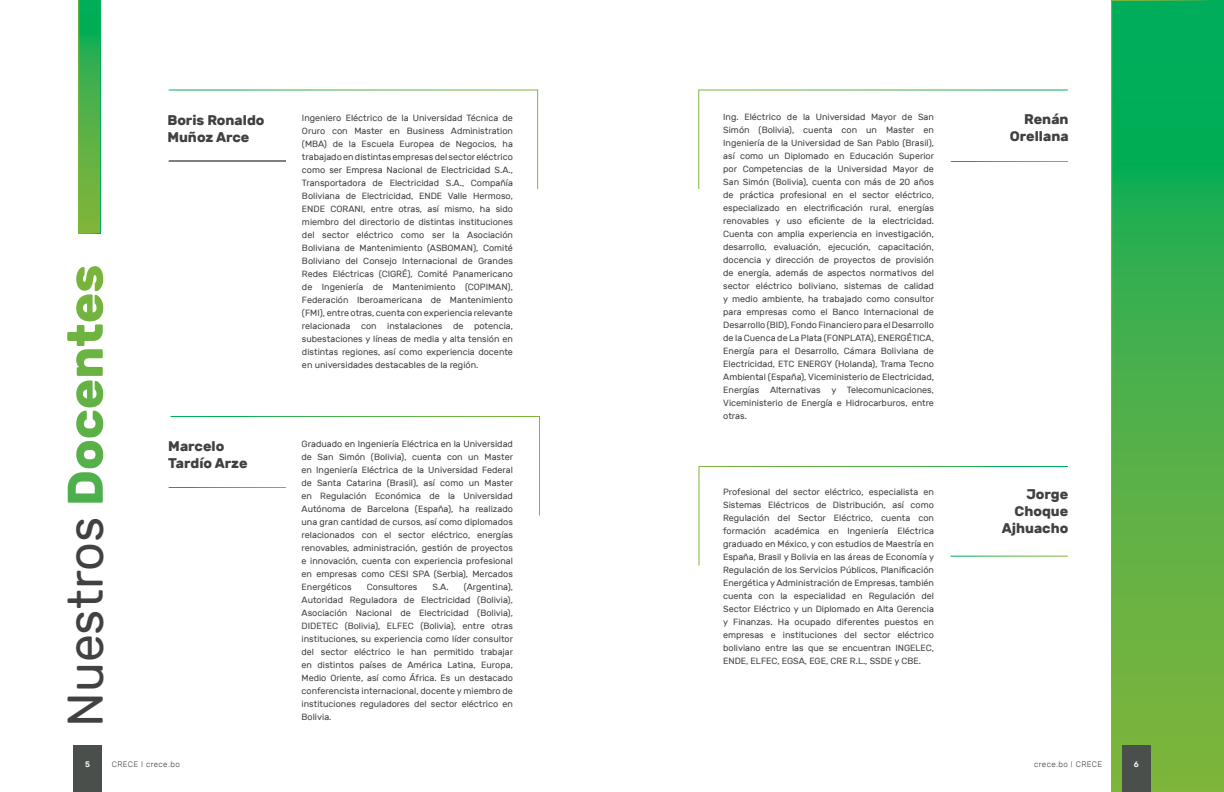
<style>
.page{position:relative;width:1224px;height:792px;background:#fff}
.page>*{position:absolute;margin:0;border:0;box-sizing:border-box;transform-origin:0 0}
.t1{font:50px "Rubik";color:#414042}
.t2{font:700 14px/16.8px "Rubik";color:#414042}
.t3{font:9px/13px "Rubik";color:#414042;text-align:justify}
.t4{font:300 8px "Rubik";letter-spacing:.05em;color:#414042}
.t5{font:500 8px "Rubik";color:#fff}
.s1{font-weight:700;color:#fff}
</style>
<div class="page">
<svg style="left:78px;top:0;width:23px;height:234px;background:#48b049"></svg>
<svg style="left:1111px;top:0;width:113px;height:792px;background:#42b04a"></svg>
<svg style="left:168px;top:89px;width:371px;height:100px"></svg>
<svg style="left:170px;top:416px;width:370px;height:100px"></svg>
<hr style="left:169px;top:160px;width:117px;height:2px;background:#000">
<hr style="left:169px;top:487px;width:117px;height:1px;background:#fff">
<svg style="left:698px;top:89px;width:370px;height:100px"></svg>
<svg style="left:698px;top:466px;width:370px;height:100px"></svg>
<div style="left:73px;top:745px;width:29px;height:47px;background:#4a4f4b"></div>
<div style="left:1122px;top:745px;width:29px;height:47px;background:#4a4f4b"></div>
<h1 class="t1" style="left:58px;top:727px;width:464px;rotate:-90deg">Nuestros <span class="s1">Docentes</span></h1>
<h2 class="t2" style="left:167px;top:112px;width:99px">Boris Ronaldo<br>Muñoz Arce</h2>
<h2 class="t2" style="left:1010px;top:111px;width:60px;text-align:right">Renán<br>Orellana</h2>
<p class="t3" style="left:723px;top:111px;width:212px">Ing. Eléctrico de la Universidad Mayor de San Simón (Bolivia), cuenta con un Master en Ingeniería de la Universidad de San Pablo (Brasil), así como un Diplomado en Educación Superior por Competencias de la Universidad Mayor de San Simón (Bolivia), cuenta con más de 20 años de práctica profesional en el sector eléctrico, especializado en electrificación rural, energías renovables y uso eficiente de la electricidad.<br>Cuenta con amplia experiencia en investigación, desarrollo, evaluación, ejecución, capacitación, docencia y dirección de proyectos de provisión de energía, además de aspectos normativos del sector eléctrico boliviano, sistemas de calidad y medio ambiente, ha trabajado como consultor para empresas como el Banco Internacional de Desarrollo (BID), Fondo Financiero para el Desarrollo de la Cuenca de La Plata (FONPLATA), ENERGÉTICA, Energía para el Desarrollo, Cámara Boliviana de Electricidad, ETC ENERGY (Holanda), Trama Tecno Ambiental (España), Viceministerio de Electricidad, Energías Alternativas y Telecomunicaciones, Viceministerio de Energía e Hidrocarburos, entre otras.</p>
<p class="t3" style="left:302px;top:112px;width:213px">Ingeniero Eléctrico de la Universidad Técnica de Oruro con Master en Business Administration (MBA) de la Escuela Europea de Negocios, ha trabajado en distintas empresas del sector eléctrico como ser Empresa Nacional de Electricidad S.A., Transportadora de Electricidad S.A., Compañía Boliviana de Electricidad, ENDE Valle Hermoso, ENDE CORANI, entre otras, así mismo, ha sido miembro del directorio de distintas instituciones del sector eléctrico como ser la Asociación Boliviana de Mantenimiento (ASBOMAN), Comité Boliviano del Consejo Internacional de Grandes Redes Eléctricas (CIGRÉ), Comité Panamericano de Ingeniería de Mantenimiento (COPIMAN), Federación Iberoamericana de Mantenimiento (FMI), entre otras, cuenta con experiencia relevante relacionada con instalaciones de potencia, subestaciones y líneas de media y alta tensión en distintas regiones, así como experiencia docente en universidades destacables de la región.</p>
<h2 class="t2" style="left:168px;top:438px;width:81px">Marcelo<br>Tardío Arze</h2>
<p class="t3" style="left:302px;top:437px;width:213px">Graduado en Ingeniería Eléctrica en la Universidad de San Simón (Bolivia), cuenta con un Master en Ingeniería Eléctrica de la Universidad Federal de Santa Catarina (Brasil), así como un Master en Regulación Económica de la Universidad Autónoma de Barcelona (España), ha realizado una gran cantidad de cursos, así como diplomados relacionados con el sector eléctrico, energías renovables, administración, gestión de proyectos e innovación, cuenta con experiencia profesional en empresas como CESI SPA (Serbia), Mercados Energéticos</p>
<p class="t3" style="left:302px;top:580px;width:213px;text-indent:162px">(Argentina), Autoridad Reguladora de Electricidad (Bolivia), Asociación Nacional de Electricidad (Bolivia), DIDETEC (Bolivia), ELFEC (Bolivia), entre otras instituciones, su experiencia como líder consultor del sector eléctrico le han permitido trabajar en distintos países de América Latina, Europa, Medio Oriente, así como África. Es un destacado conferencista internacional, docente y miembro de instituciones reguladores del sector eléctrico en Bolivia.</p>
<p class="t3" style="left:367px;top:580px;width:52px">Consultores</p>
<p class="t3" style="left:433px;top:580px;width:18px">S.A.</p>
<p class="t3" style="left:723px;top:485px;width:213px">Profesional del sector eléctrico, especialista en Sistemas Eléctricos de Distribución, así como Regulación del Sector Eléctrico, cuenta con formación académica en Ingeniería Eléctrica graduado en México, y con estudios de Maestría en España, Brasil y Bolivia en las áreas de Economía y Regulación de los Servicios Públicos, Planificación Energética y Administración de Empresas, también cuenta con la especialidad en Regulación del Sector Eléctrico y un Diplomado en Alta Gerencia y Finanzas. Ha ocupado diferentes puestos en empresas e instituciones del sector eléctrico boliviano entre las que se encuentran INGELEC, ENDE, ELFEC, EGSA, EGE, CRE R.L., SSDE y CBE.</p>
<h2 class="t2" style="left:1002px;top:486px;width:68px;text-align:right">Jorge<br>Choque<br>Ajhuacho</h2>
<p class="t5" style="left:85px;top:760px;width:6px">5</p>
<p class="t4" style="left:112px;top:760px;width:70px">CRECE I crece.bo</p>
<p class="t4" style="left:1034px;top:760px;width:70px">crece.bo I CRECE</p>
<p class="t5" style="left:1134px;top:760px;width:6px">6</p>
</div>
